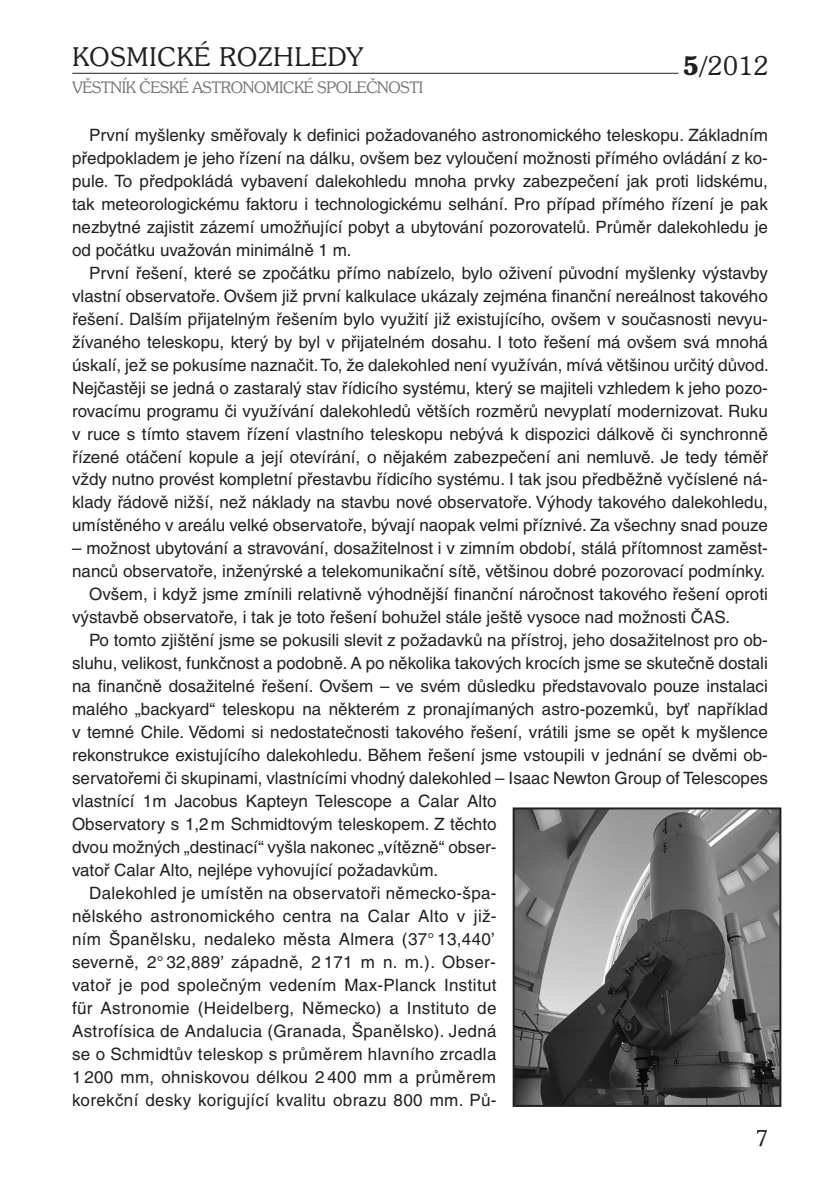
<style>
.page{position:relative;width:840px;height:1191px;background:#fff}
.page>*{position:absolute;margin:0;border:0;box-sizing:border-box;transform-origin:0 0}
.t1{font:300 26px "Souvenir IT Cby BTCE";letter-spacing:.04em;color:#231f20}
.t2{font:300 22px "Souvenir IT Cby BTCE";color:#231f20}
.t3{font:17px/23px "Helvetica CE";color:#231f20;text-align:justify}
.t4{font:17px "Helvetica CE";letter-spacing:.02em;color:#231f20}
.t5{font:300 16px "Souvenir IT Cby BTCE";letter-spacing:-.02em;color:#76787b}
.s1{font-weight:600}
</style>
<div class="page">
<hr style="left:72px;top:73px;width:606px;height:1px;background:#231f20">
<img style="left:515px;top:810px;width:263px;height:294px">
<div style="left:512px;top:807px;width:269px;height:300px;border:2px solid #231f20"></div>
<h1 class="t1" style="left:72px;top:40px;width:292px">KOSMICKÉ ROZHLEDY</h1>
<p class="t5" style="left:72px;top:77px;width:352px">VĚSTNÍK ČESKÉ ASTRONOMICKÉ SPOLEČNOSTI</p>
<h1 class="t1" style="left:682px;top:48px;width:87px"><span class="s1">5/</span>2012</h1>
<p class="t3" style="left:72px;top:123px;width:697px;text-indent:17px">První myšlenky směřovaly k definici požadovaného astronomického teleskopu. Základním předpokladem je jeho řízení na dálku, ovšem bez vyloučení možnosti přímého ovládání z ko&shy;pule. To předpokládá vybavení dalekohledu mnoha prvky zabezpečení jak proti lidskému, tak meteorologickému faktoru i technologickému selhání. Pro případ přímého řízení je pak nezbytné zajistit zázemí umožňující pobyt a ubytování pozorovatelů. Průměr dalekohledu je od počátku uvažován minimálně 1 m.</p>
<p class="t3" style="left:72px;top:261px;width:698px;text-indent:17px">První řešení, které se zpočátku přímo nabízelo, bylo oživení původní myšlenky výstavby vlastní observatoře. Ovšem již první kalkulace ukázaly zejména finanční nereálnost takového řešení. Dalším přijatelným řešením bylo využití již existujícího, ovšem v současnosti nevyu&shy;žívaného teleskopu, který by byl v přijatelném dosahu. I toto řešení má ovšem svá mnohá úskalí, jež se pokusíme naznačit. To, že dalekohled není využíván, mívá většinou určitý důvod.<br>Nejčastěji se jedná o zastaralý stav řídicího systému, který se majiteli vzhledem k jeho pozo&shy;rovacímu programu či využívání dalekohledů větších rozměrů nevyplatí modernizovat. Ruku v ruce s tímto stavem řízení vlastního teleskopu nebývá k dispozici dálkově či synchronně řízené otáčení kopule a její otevírání, o nějakém zabezpečení ani nemluvě. Je tedy téměř vždy nutno provést kompletní přestavbu řídicího systému. I tak jsou předběžně vyčíslené ná&shy;klady řádově nižší, než náklady na stavbu nové observatoře. Výhody takového dalekohledu, umístěného v areálu velké observatoře, bývají naopak velmi příznivé. Za všechny snad pouze</p>
<p class="t3" style="left:72px;top:537px;width:697px">– možnost ubytování a stravování, dosažitelnost i v zimním období, stálá přítomnost zaměst-</p>
<p class="t3" style="left:72px;top:560px;width:694px">nanců observatoře, inženýrské a telekomunikační sítě, většinou dobré pozorovací podmínky.</p>
<p class="t3" style="left:89px;top:583px;width:680px">Ovšem, i když jsme zmínili relativně výhodnější finanční náročnost takového řešení oproti</p>
<p class="t3" style="left:72px;top:606px;width:659px">výstavbě observatoře, i tak je toto řešení bohužel stále ještě vysoce nad možnosti ČAS.</p>
<p class="t3" style="left:89px;top:629px;width:680px">Po tomto zjištění jsme se pokusili slevit z požadavků na přístroj, jeho dosažitelnost pro ob-</p>
<p class="t3" style="left:72px;top:651px;width:696px">sluhu, velikost, funkčnost a podobně. A po několika takových krocích jsme se skutečně dostali</p>
<p class="t3" style="left:72px;top:674px;width:697px">na finančně dosažitelné řešení. Ovšem – ve svém důsledku představovalo pouze instalaci</p>
<p class="t3" style="left:72px;top:697px;width:697px">malého „backyard“ teleskopu na některém z pronajímaných astro-pozemků, byť například</p>
<p class="t3" style="left:72px;top:720px;width:697px">v temné Chile. Vědomi si nedostatečnosti takového řešení, vrátili jsme se opět k myšlence</p>
<p class="t3" style="left:72px;top:743px;width:697px">rekonstrukce existujícího dalekohledu. Během řešení jsme vstoupili v jednání se dvěmi ob-</p>
<p class="t3" style="left:72px;top:766px;width:697px">servatořemi či skupinami, vlastnícími vhodný dalekohled – Isaac Newton Group of Telescopes</p>
<p class="t3" style="left:72px;top:789px;width:426px">vlastnící 1m Jacobus Kapteyn Telescope a Calar Alto</p>
<p class="t3" style="left:72px;top:812px;width:425px">Observatory s 1,2 m Schmidtovým teleskopem. Z těchto</p>
<p class="t3" style="left:72px;top:835px;width:426px">dvou možných „destinací“ vyšla nakonec „vítězně“ obser-</p>
<p class="t3" style="left:72px;top:858px;width:367px">vatoř Calar Alto, nejlépe vyhovující požadavkům.</p>
<p class="t4" style="left:89px;top:883px;width:409px">Dalekohled je umístěn na observatoři německo-špa-</p>
<p class="t4" style="left:72px;top:906px;width:426px">nělského astronomického centra na Calar Alto v již-</p>
<p class="t4" style="left:72px;top:929px;width:424px">ním Španělsku, nedaleko města Almera (37° 13,440’</p>
<p class="t4" style="left:72px;top:952px;width:425px">severně, 2° 32,889’ západně, 2 171 m n. m.). Obser-</p>
<p class="t4" style="left:72px;top:975px;width:426px">vatoř je pod společným vedením Max-Planck Institut</p>
<p class="t4" style="left:72px;top:998px;width:426px">für Astronomie (Heidelberg, Německo) a Instituto de</p>
<p class="t4" style="left:72px;top:1021px;width:426px">Astrofísica de Andalucia (Granada, Španělsko). Jedná</p>
<p class="t4" style="left:72px;top:1043px;width:426px">se o Schmidtův teleskop s průměrem hlavního zrcadla</p>
<p class="t4" style="left:72px;top:1066px;width:425px">1 200 mm, ohniskovou délkou 2 400 mm a průměrem</p>
<p class="t4" style="left:72px;top:1089px;width:426px">korekční desky korigující kvalitu obrazu 800 mm. Pů-</p>
<p class="t2" style="left:755px;top:1124px;width:14px">7</p>
</div>
